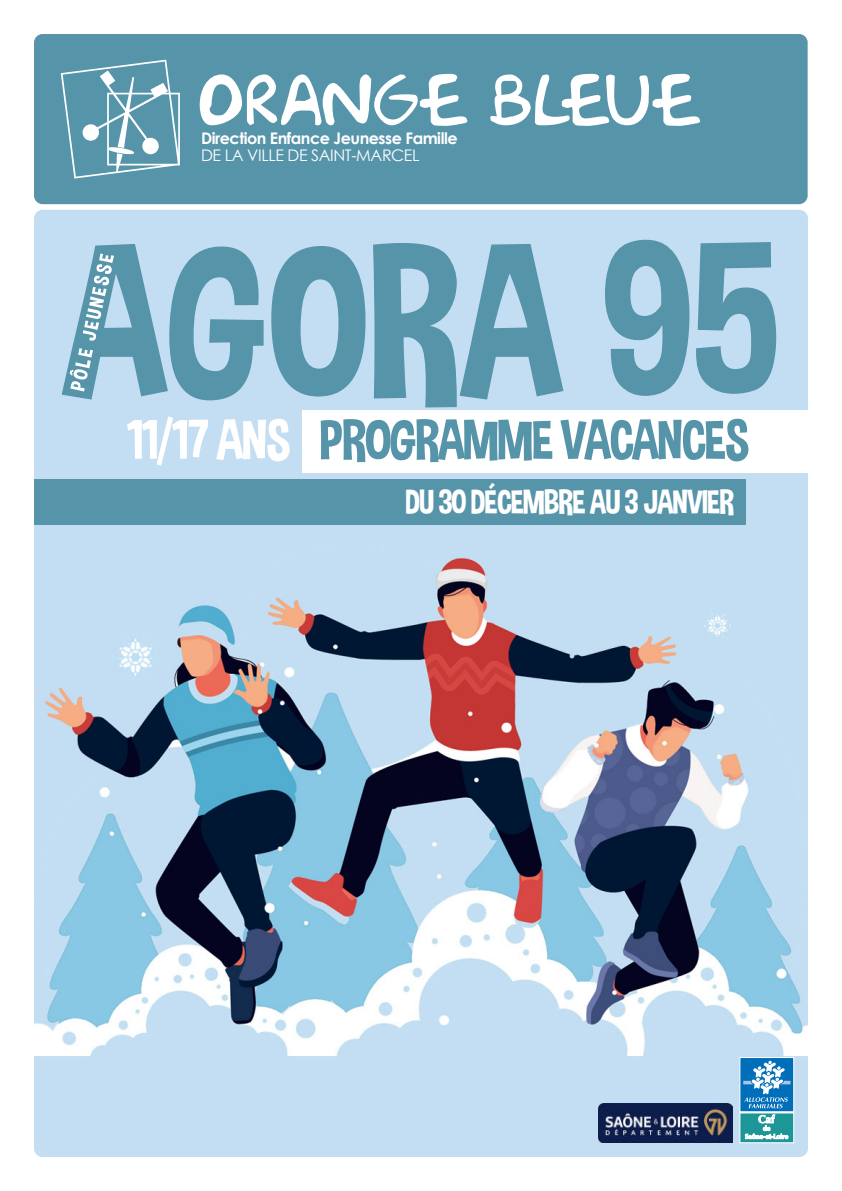
<style>
.page{position:relative;width:842px;height:1191px;background:#fff}
.page>*{position:absolute;margin:0;border:0;box-sizing:border-box;transform-origin:0 0}
.t1{font:56px "Dimbo";letter-spacing:-.025em;color:#5694aa}
.t2{font:56px "Dimbo";letter-spacing:-.025em;color:#fff}
.t3{font:34px "Dimbo";letter-spacing:-.025em;color:#fff}
.t4{font:700 16px "Century Gothic";letter-spacing:-.03em;color:#fff}
.t5{font:16px "Century Gothic";letter-spacing:-.025em;color:#fff}
</style>
<div class="page">
<img style="left:34px;top:210px;width:774px;height:947px">
<svg style="left:62px;top:240px;width:714px;height:167px"></svg>
<svg style="left:70px;top:253px;width:44px;height:138px"></svg>
<div style="left:302px;top:410px;width:506px;height:63px;background:#fff"></div>
<div style="left:34px;top:480px;width:712px;height:45px;background:#5694aa"></div>
<div style="left:34px;top:34px;width:774px;height:170px;background:#5694aa;border-radius:9px"></div>
<svg style="left:200px;top:74px;width:500px;height:52px"></svg>
<svg style="left:61px;top:60px;width:119px;height:119px"></svg>
<img style="left:599px;top:1103px;width:134px;height:39px">
<div style="left:740px;top:1057px;width:54px;height:54px;background:#006eb9;border:1px solid #fff"></div>
<svg style="left:740px;top:1060px;width:54px;height:82px"></svg>
<p class="t4" style="left:201px;top:132px;width:258px">Direction Enfance Jeunesse Famille</p>
<p class="t5" style="left:201px;top:149px;width:220px">DE LA VILLE DE SAINT-MARCEL</p>
<h1 class="t2" style="left:127px;top:409px;width:166px">11/17 ANS</h1>
<h1 class="t1" style="left:319px;top:409px;width:432px">PROGRAMME VACANCES</h1>
<h2 class="t3" style="left:405px;top:483px;width:330px">DU 30 DÉCEMBRE AU 3 JANVIER</h2>
</div>
